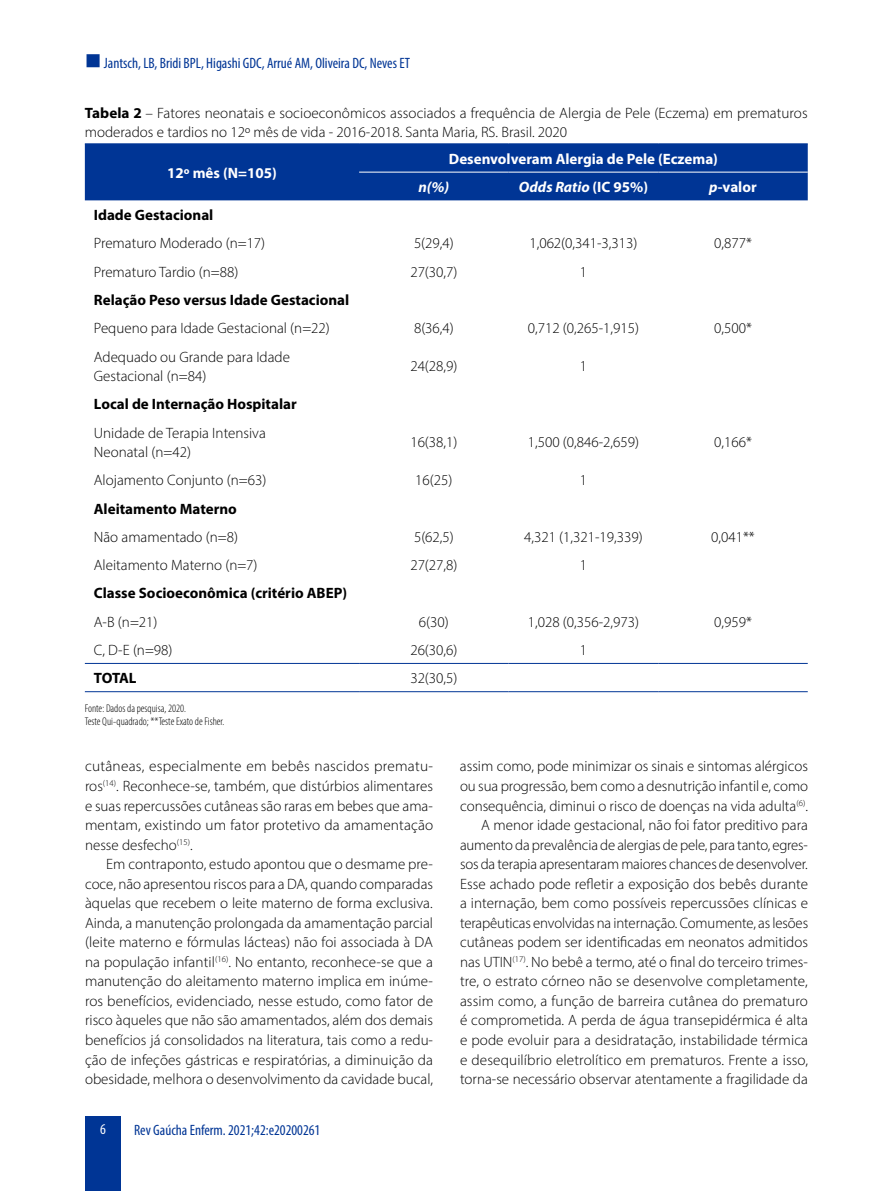
<style>
.page{position:relative;width:893px;height:1191px;background:#fff}
.page>*{position:absolute;margin:0;border:0;box-sizing:border-box;transform-origin:0 0}
.t1{font:300 15px/19.5px "Myriad Pro";color:#000}
.t2{font:700 15px "Myriad Pro";color:#000}
.t3{font:condensed 15px "Myriad Pro";color:#003595}
.t4{font:700 15px "Myriad Pro";color:#fff}
.t5{font:italic 700 15px "Myriad Pro";color:#fff}
.t6{font:condensed 15px "Myriad Pro";color:#fff}
.t7{font:300 condensed 11.25px/13.5px "Myriad Pro";color:#000}
.s1{font-weight:700}
.s2{font-style:normal}
.s3{font-style:italic}
</style>
<div class="page">
<div style="left:85px;top:1116px;width:36px;height:75px;background:#003595"></div>
<div style="left:85px;top:144px;width:723px;height:56px;background:#003595"></div>
<hr style="left:85px;top:143px;width:274px;height:1px;background:#003595">
<hr style="left:359px;top:143px;width:150px;height:1px;background:#003595">
<hr style="left:509px;top:143px;width:149px;height:1px;background:#003595">
<hr style="left:658px;top:143px;width:150px;height:1px;background:#003595">
<hr style="left:85px;top:691px;width:274px;height:1px;background:#003595">
<hr style="left:359px;top:691px;width:150px;height:1px;background:#003595">
<hr style="left:509px;top:691px;width:149px;height:1px;background:#003595">
<hr style="left:658px;top:691px;width:150px;height:1px;background:#003595">
<hr style="left:359px;top:172px;width:150px;height:1px;background:#fff">
<hr style="left:509px;top:172px;width:149px;height:1px;background:#fff">
<hr style="left:658px;top:172px;width:150px;height:1px;background:#fff">
<hr style="left:85px;top:663px;width:274px;height:1px;background:#003595">
<hr style="left:359px;top:663px;width:150px;height:1px;background:#003595">
<hr style="left:509px;top:663px;width:149px;height:1px;background:#003595">
<hr style="left:658px;top:663px;width:150px;height:1px;background:#003595">
<p class="t3" style="left:104px;top:54px;width:308px">Jantsch, LB, Bridi BPL, Higashi GDC, Arrué AM, Oliveira DC, Neves ET</p>
<p class="t1" style="left:85px;top:103px;width:724px"><span class="s1">Tabela 2</span> – Fatores neonatais e socioeconômicos associados a frequência de Alergia de Pele (Eczema) em prematuros moderados e tardios no 12º mês de vida - 2016-2018. Santa Maria, RS. Brasil. 2020</p>
<p class="t4" style="left:167px;top:163px;width:111px">12º mês (N=105)</p>
<p class="t4" style="left:449px;top:149px;width:271px">Desenvolveram Alergia de Pele (Eczema)</p>
<p class="t5" style="left:418px;top:177px;width:32px">n(%)</p>
<p class="t5" style="left:519px;top:177px;width:131px">Odds Ratio <span class="s2">(IC 95%)</span></p>
<p class="t4" style="left:709px;top:177px;width:49px"><span class="s3">p</span>-valor</p>
<p class="t2" style="left:94px;top:205px;width:121px">Idade Gestacional</p>
<p class="t1" style="left:94px;top:233px;width:173px">Prematuro Moderado (n=17)</p>
<p class="t1" style="left:414px;top:233px;width:41px">5(29,4)</p>
<p class="t1" style="left:529px;top:233px;width:110px">1,062(0,341-3,313)</p>
<p class="t1" style="left:714px;top:233px;width:39px">0,877*</p>
<p class="t1" style="left:94px;top:262px;width:146px">Prematuro Tardio (n=88)</p>
<p class="t1" style="left:410px;top:262px;width:49px">27(30,7)</p>
<p class="t1" style="left:580px;top:262px;width:9px">1</p>
<p class="t2" style="left:94px;top:290px;width:257px">Relação Peso versus Idade Gestacional</p>
<p class="t1" style="left:94px;top:318px;width:237px">Pequeno para Idade Gestacional (n=22)</p>
<p class="t1" style="left:414px;top:318px;width:41px">8(36,4)</p>
<p class="t1" style="left:528px;top:318px;width:113px">0,712 (0,265-1,915)</p>
<p class="t1" style="left:714px;top:318px;width:39px">0,500*</p>
<p class="t1" style="left:94px;top:346px;width:198px">Adequado ou Grande para Idade<br>Gestacional (n=84)</p>
<p class="t1" style="left:410px;top:356px;width:49px">24(28,9)</p>
<p class="t1" style="left:580px;top:356px;width:9px">1</p>
<p class="t2" style="left:94px;top:394px;width:204px">Local de Internação Hospitalar</p>
<p class="t1" style="left:94px;top:423px;width:173px">Unidade de Terapia Intensiva<br>Neonatal (n=42)</p>
<p class="t1" style="left:410px;top:432px;width:49px">16(38,1)</p>
<p class="t1" style="left:528px;top:432px;width:113px">1,500 (0,846-2,659)</p>
<p class="t1" style="left:714px;top:432px;width:39px">0,166*</p>
<p class="t1" style="left:94px;top:470px;width:174px">Alojamento Conjunto (n=63)</p>
<p class="t1" style="left:415px;top:470px;width:39px">16(25)</p>
<p class="t1" style="left:580px;top:470px;width:9px">1</p>
<p class="t2" style="left:94px;top:499px;width:144px">Aleitamento Materno</p>
<p class="t1" style="left:94px;top:527px;width:146px">Não amamentado (n=8)</p>
<p class="t1" style="left:414px;top:527px;width:41px">5(62,5)</p>
<p class="t1" style="left:524px;top:527px;width:120px">4,321 (1,321-19,339)</p>
<p class="t1" style="left:711px;top:527px;width:45px">0,041**</p>
<p class="t1" style="left:94px;top:555px;width:165px">Aleitamento Materno (n=7)</p>
<p class="t1" style="left:410px;top:555px;width:49px">27(27,8)</p>
<p class="t1" style="left:580px;top:555px;width:9px">1</p>
<p class="t2" style="left:94px;top:583px;width:255px">Classe Socioeconômica (critério ABEP)</p>
<p class="t1" style="left:94px;top:612px;width:65px">A-B (n=21)</p>
<p class="t1" style="left:419px;top:612px;width:31px">6(30)</p>
<p class="t1" style="left:528px;top:612px;width:113px">1,028 (0,356-2,973)</p>
<p class="t1" style="left:714px;top:612px;width:39px">0,959*</p>
<p class="t1" style="left:94px;top:640px;width:80px">C, D-E (n=98)</p>
<p class="t1" style="left:410px;top:640px;width:49px">26(30,6)</p>
<p class="t1" style="left:580px;top:640px;width:9px">1</p>
<p class="t2" style="left:94px;top:668px;width:44px">TOTAL</p>
<p class="t1" style="left:410px;top:668px;width:49px">32(30,5)</p>
<p class="t7" style="left:85px;top:701px;width:141px">Fonte: Dados da pesquisa, 2020.<br>Teste Qui-quadrado; **Teste Exato de Fisher.</p>
<p class="t1" style="left:85px;top:756px;width:350px;text-align:justify">cutâneas, especialmente em bebês nascidos prematu&shy;ros<sup>(14)</sup>. Reconhece-se, também, que distúrbios alimentares e suas repercussões cutâneas são raras em bebes que ama&shy;mentam, existindo um fator protetivo da amamentação nesse desfecho<sup>(15)</sup>.</p>
<p class="t1" style="left:85px;top:854px;width:350px;text-align:justify;text-indent:21px">Em contraponto, estudo apontou que o desmame pre&shy;coce, não apresentou riscos para a DA, quando comparadas àquelas que recebem o leite materno de forma exclusiva.<br>Ainda, a manutenção prolongada da amamentação parcial (leite materno e fórmulas lácteas) não foi associada à DA na população infantil<sup>(16)</sup>. No entanto, reconhece-se que a manutenção do aleitamento materno implica em inúme&shy;ros benefícios, evidenciado, nesse estudo, como fator de risco àqueles que não são amamentados, além dos demais benefícios já consolidados na literatura, tais como a redu&shy;ção de infeções gástricas e respiratórias, a diminuição da obesidade, melhora o desenvolvimento da cavidade bucal,</p>
<p class="t6" style="left:100px;top:1120px;width:7px">6</p>
<p class="t3" style="left:134px;top:1121px;width:188px">Rev Gaúcha Enferm. 2021;42:e20200261</p>
<p class="t1" style="left:460px;top:756px;width:350px;text-align:right">assim como, pode minimizar os sinais e sintomas alérgicos ou sua progressão, bem como a desnutrição infantil e, como consequência, diminui o risco de doenças na vida adulta<sup>(6)</sup>.<br>A menor idade gestacional, não foi fator preditivo para aumento da prevalência de alergias de pele, para tanto, egres&shy;sos da terapia apresentaram maiores chances de desenvolver.<br>Esse achado pode refletir a exposição dos bebês durante a internação, bem como possíveis repercussões clínicas e terapêuticas envolvidas na internação. Comumente, as lesões cutâneas podem ser identificadas em neonatos admitidos nas UTIN<sup>(17)</sup>. No bebê a termo, até o final do terceiro trimes&shy;tre, o estrato córneo não se desenvolve completamente, assim como, a função de barreira cutânea do prematuro é comprometida. A perda de água transepidérmica é alta e pode evoluir para a desidratação, instabilidade térmica e desequilíbrio eletrolítico em prematuros. Frente a isso, torna-se necessário observar atentamente a fragilidade da</p>
</div>
